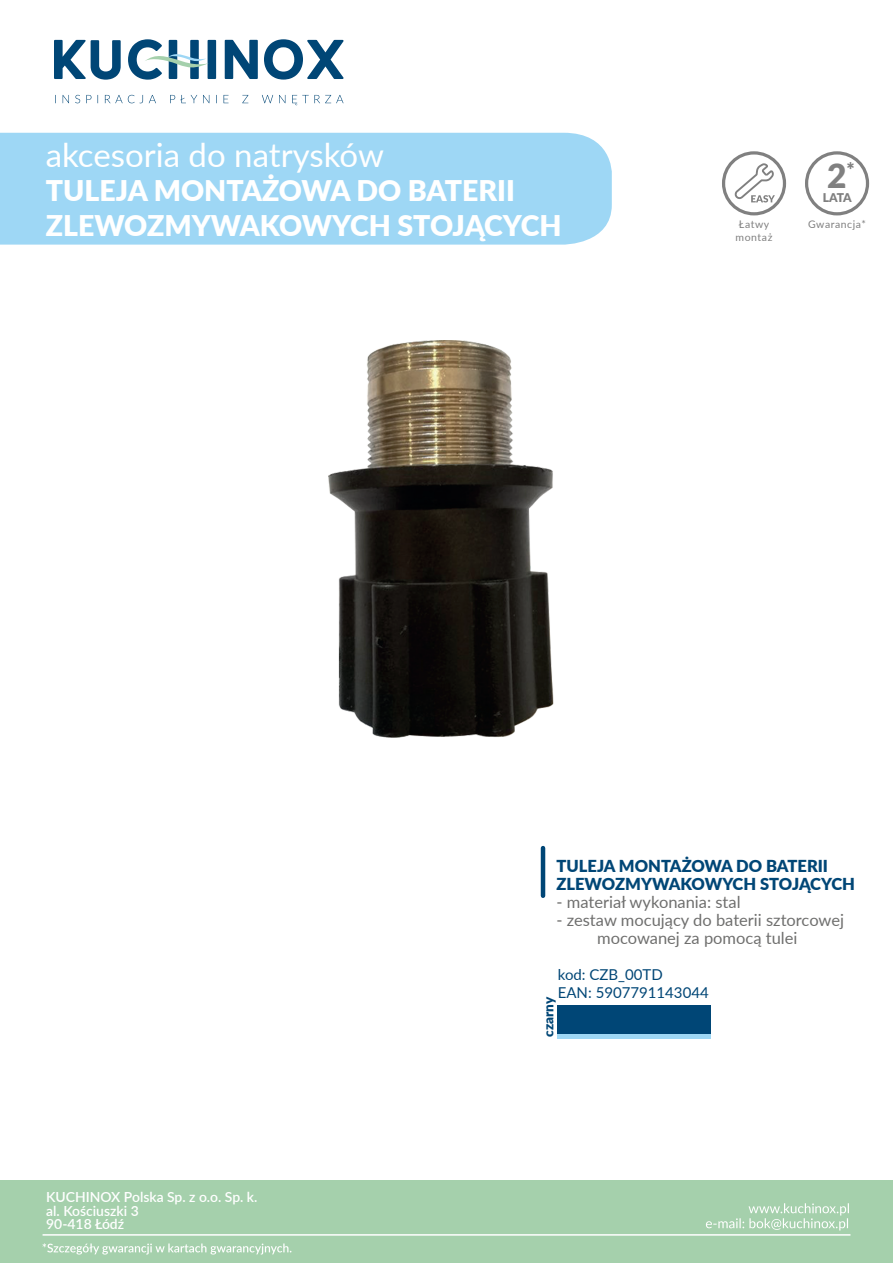
<style>
.page{position:relative;width:893px;height:1263px;background:#fff}
.page>*{position:absolute;margin:0;border:0;box-sizing:border-box;transform-origin:0 0}
.t1{font:900 33.45px "Lato";color:#808080}
.t2{font:33px "Lato";color:#fff}
.t3{font:900 28.5px/34.5px "Lato";color:#fff}
.t4{font:16.5px/18px "Lato";color:#6f6f6e;text-align:center}
.t5{font:900 16.5px/18px "Lato";color:#004676}
.t6{font:15px/18px "Lato";color:#004676}
.t7{font:600 13.95px/14px "Lato";color:#fff}
.t8{font:900 13.5px "Lato";color:#004676}
.t9{font:900 12px "Lato";color:#808080}
.t10{font:10.5px/12.6px "Lato";letter-spacing:.055em;color:#808080;text-align:center}
</style>
<div class="page">
<svg style="left:54px;top:39px;width:290px;height:41px"></svg>
<svg style="left:55px;top:95px;width:289px;height:10px"></svg>
<div style="left:0;top:133px;width:612px;height:112px;background:#9ed7f5"></div>
<div style="left:0;top:1180px;width:893px;height:83px;background:#a5d0ac"></div>
<svg style="left:42px;top:1243px;width:249px;height:11px"></svg>
<svg style="left:706px;top:1203px;width:143px;height:27px"></svg>
<hr style="left:43px;top:1234px;width:807px;height:1px;background:#fff">
<svg style="left:805px;top:151px;width:64px;height:64px"></svg>
<div style="left:558px;top:1005px;width:153px;height:29px;background:#004676"></div>
<div style="left:558px;top:1034px;width:153px;height:5px;background:#9ed7f5"></div>
<hr style="left:541px;top:848px;width:4px;height:48px;background:#004676">
<svg style="left:722px;top:151px;width:64px;height:64px"></svg>
<img style="left:328px;top:341px;width:226px;height:396px">
<h2 class="t2" style="left:46px;top:131px;width:340px">akcesoria do natrysków</h2>
<h3 class="t3" style="left:46px;top:172px;width:517px">TULEJA MONTAŻOWA DO BATERII<br>ZLEWOZMYWAKOWYCH STOJĄCYCH</h3>
<p class="t10" style="left:736px;top:217px;width:38px">Łatwy montaż</p>
<h1 class="t1" style="left:827px;top:151px;width:29px">2<sup>*</sup></h1>
<p class="t9" style="left:823px;top:189px;width:31px">LATA</p>
<p class="t10" style="left:808px;top:218px;width:59px">Gwarancja*</p>
<p class="t5" style="left:556px;top:856px;width:300px">TULEJA MONTAŻOWA DO BATERII<br>ZLEWOZMYWAKOWYCH STOJĄCYCH</p>
<p class="t4" style="left:556px;top:892px;width:186px">- materiał wykonania: stal</p>
<p class="t4" style="left:556px;top:910px;width:289px">- zestaw mocujący do baterii sztorcowej mocowanej za pomocą tulei</p>
<p class="t7" style="left:46px;top:1189px;width:213px">KUCHINOX Polska Sp. z o.o. Sp. k. al. Kościuszki 3<br>90-418 Łódź</p>
<p class="t6" style="left:558px;top:965px;width:152px">kod: CZB_00TD<br>EAN: 5907791143044</p>
<p class="t8" style="left:538px;top:1037px;width:41px;rotate:-90deg">czarny</p>
</div>
